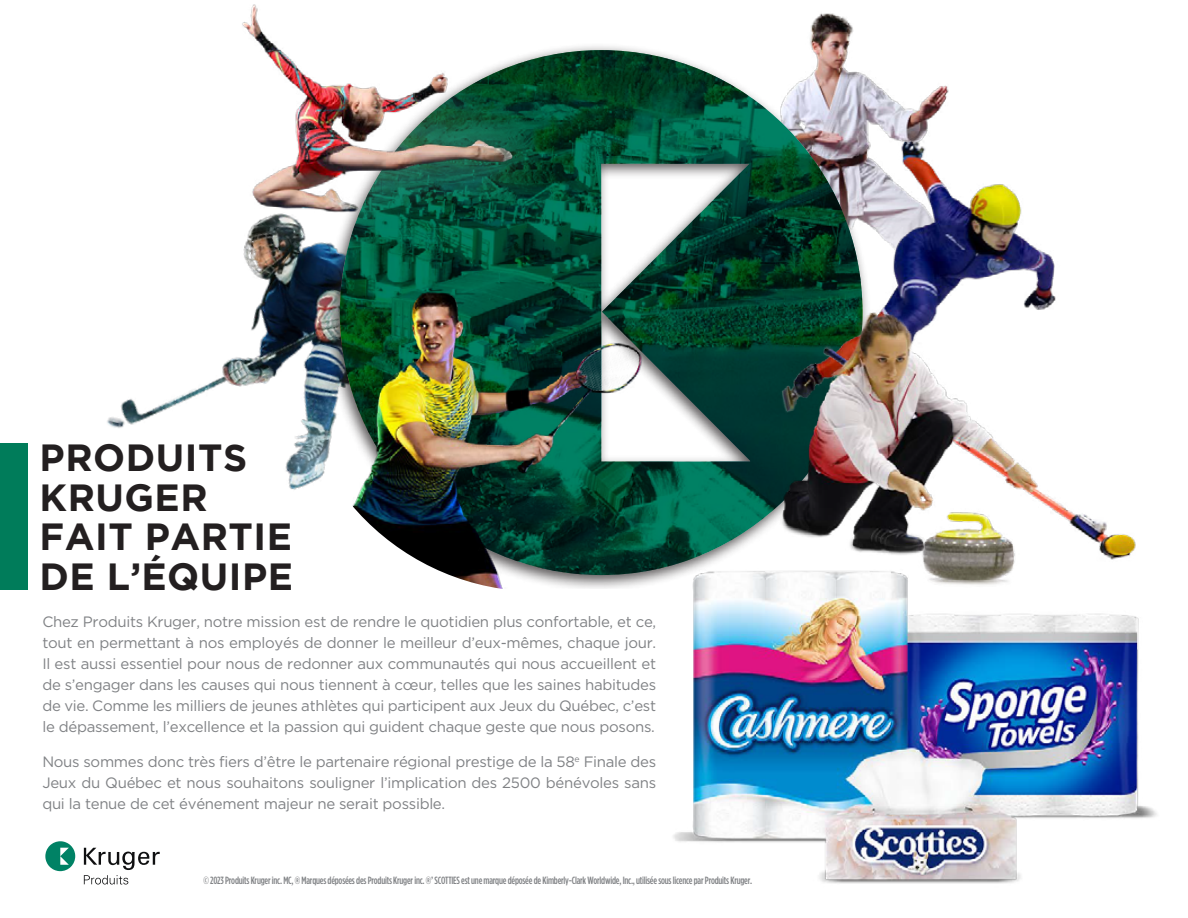
<style>
.page{position:relative;width:1188px;height:918px;background:#fff}
.page>*{position:absolute;margin:0;border:0;box-sizing:border-box;transform-origin:0 0}
.t1{font:700 37.8px/39.6px "Gotham";letter-spacing:.015em;color:#231f20}
.t2{font:15px/21px "Gotham";letter-spacing:-.02em;color:#808285;text-align:justify}
.t3{font:500 10.5px "Gotham Condensed";letter-spacing:-.02em;color:#808285}
</style>
<div class="page">
<img style="left:810px;top:13px;width:139px;height:105px">
<img style="left:107px;top:260px;width:218px;height:230px">
<svg style="left:340px;top:50px;width:523px;height:242px"></svg>
<img style="left:294px;top:292px;width:408px;height:270px">
<div style="left:0;top:443px;width:27px;height:146px;background:#007c5a"></div>
<svg style="left:84px;top:848px;width:76px;height:37px"></svg>
<svg style="left:45px;top:841px;width:30px;height:30px"></svg>
<img style="left:422px;top:562px;width:735px;height:322px">
<div style="left:199px;top:0;width:358px;height:260px;background:#fff;opacity:.5"></div>
<img style="left:199px;top:0;width:383px;height:232px">
<img style="left:700px;top:118px;width:355px;height:328px">
<img style="left:702px;top:280px;width:452px;height:308px">
<h1 class="t1" style="left:40px;top:437px;width:255px">PRODUITS<br>KRUGER<br>FAIT PARTIE<br>DE L’ÉQUIPE</h1>
<p class="t2" style="left:42px;top:611px;width:615px">Chez Produits Kruger, notre mission est de rendre le quotidien plus confortable, et ce, tout en permettant à nos employés de donner le meilleur d’eux-mêmes, chaque jour.<br>Il est aussi essentiel pour nous de redonner aux communautés qui nous accueillent et de s’engager dans les causes qui nous tiennent à cœur, telles que les saines habitudes de vie. Comme les milliers de jeunes athlètes qui participent aux Jeux du Québec, c’est le dépassement, l’excellence et la passion qui guident chaque geste que nous posons.</p>
<p class="t2" style="left:42px;top:751px;width:615px">Nous sommes donc très fiers d’être le partenaire régional prestige de la 58<sup>e</sup> Finale des Jeux du Québec et nous souhaitons souligner l’implication des 2500 bénévoles sans qui la tenue de cet événement majeur ne serait possible.</p>
<p class="t3" style="left:204px;top:875px;width:550px">© 2023 Produits Kruger inc. MC, ® Marques déposées des Produits Kruger inc. ®’ SCOTTIES est une marque déposée de Kimberly-Clark Worldwide, Inc., utilisée sous licence par Produits Kruger.</p>
</div>
